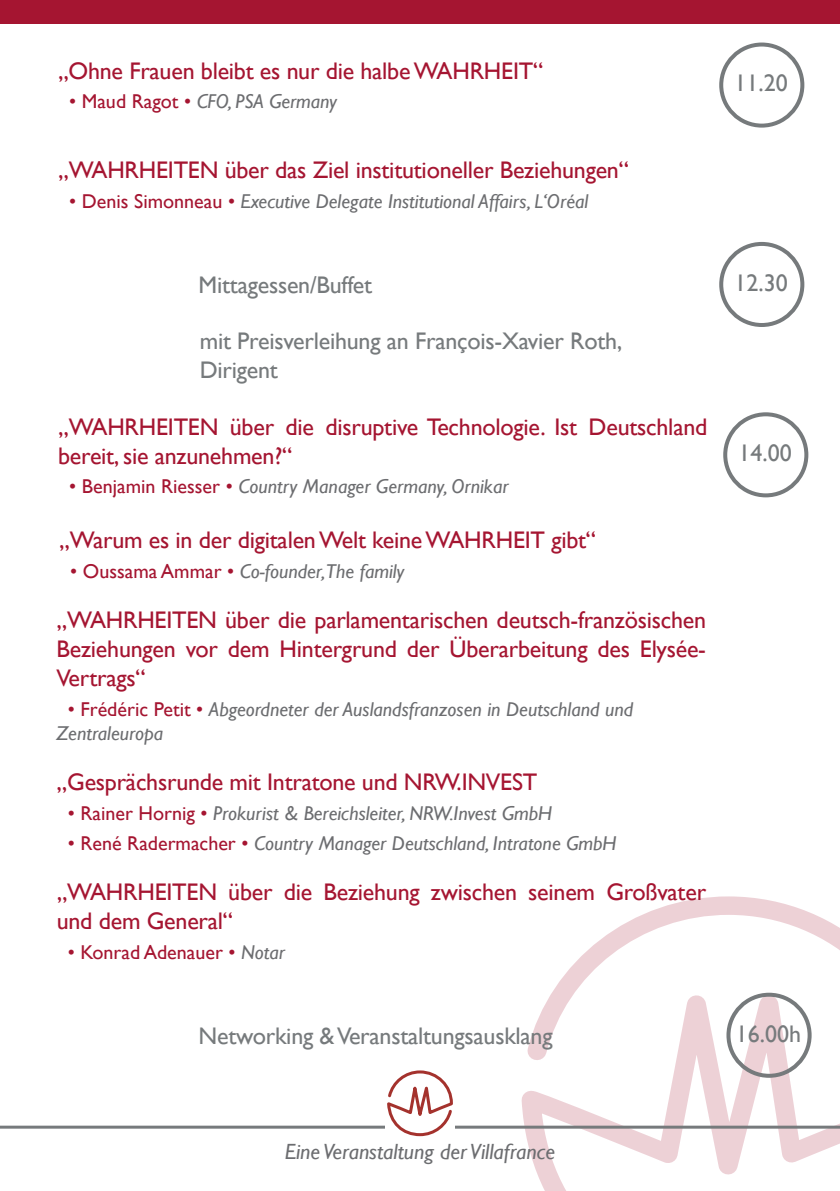
<style>
.page{position:relative;width:840px;height:1191px;background:#fff}
.page>*{position:absolute;margin:0;border:0;box-sizing:border-box;transform-origin:0 0}
.t1{font:24px/28.8px "Gill Sans";letter-spacing:-.01em;color:#a51531}
.t2{font:24px/28.8px "Gill Sans";letter-spacing:-.01em;color:#767a7c}
.t3{font:italic 22px "Gill Sans";color:#6c6d70}
.t4{font:italic 20px/24px "Gill Sans";color:#6c6d70}
.t5{font:20px "Gill Sans";color:#a51531}
.s1{font-style:normal;color:#a51531}
.s2{font-style:italic;color:#6c6d70}
</style>
<div class="page">
<svg style="left:510px;top:896px;width:329px;height:295px"></svg>
<hr style="left:0;top:1125px;width:839px;height:3px;background:#767a7c">
<svg style="left:385px;top:1070px;width:69px;height:67px"></svg>
<div style="left:0;top:0;width:839px;height:23px;background:#a51531"></div>
<div style="left:718px;top:43px;width:85px;height:85px;border:4px solid #767a7c;border-radius:50%"></div>
<div style="left:718px;top:242px;width:85px;height:85px;border:4px solid #767a7c;border-radius:50%"></div>
<div style="left:726px;top:992px;width:85px;height:85px;border:4px solid #767a7c;border-radius:50%"></div>
<div style="left:722px;top:412px;width:85px;height:85px;border:4px solid #767a7c;border-radius:50%"></div>
<p class="t1" style="left:58px;top:56px;width:486px">„Ohne Frauen bleibt es nur die halbe WAHRHEIT“</p>
<p class="t4" style="left:69px;top:90px;width:269px"><span class="s1">• Maud Ragot •</span> CFO, PSA Germany</p>
<p class="t1" style="left:58px;top:156px;width:572px">„WAHRHEITEN über das Ziel institutioneller Beziehungen“</p>
<p class="t4" style="left:69px;top:189px;width:520px"><span class="s1">• Denis Simonneau •</span> Executive Delegate Institutional Affairs, L‘Oréal</p>
<p class="t2" style="left:734px;top:69px;width:55px">11.20</p>
<p class="t2" style="left:198px;top:271px;width:175px">Mittagessen/Buffet</p>
<p class="t2" style="left:734px;top:269px;width:55px">12.30</p>
<p class="t2" style="left:200px;top:327px;width:424px">mit Preisverleihung an François-Xavier Roth,<br>Dirigent</p>
<p class="t1" style="left:58px;top:413px;width:650px">„WAHRHEITEN über die disruptive Technologie. Ist Deutschland bereit, sie anzunehmen?“</p>
<p class="t4" style="left:69px;top:475px;width:441px"><span class="s1">• Benjamin Riesser •</span> Country Manager Germany, Ornikar</p>
<p class="t1" style="left:59px;top:526px;width:538px">„Warum es in der digitalen Welt keine WAHRHEIT gibt“</p>
<p class="t4" style="left:70px;top:559px;width:335px"><span class="s1">• Oussama Ammar •</span> Co-founder,The family</p>
<p class="t1" style="left:57px;top:606px;width:650px;text-align:justify">„WAHRHEITEN über die parlamentarischen deutsch-französischen Beziehungen vor dem Hintergrund der Überarbeitung des Elysée-Vertrags“</p>
<p class="t4" style="left:57px;top:697px;width:578px;text-indent:11px"><span class="s1">• Frédéric Petit •</span> Abgeordneter der Auslandsfranzosen in Deutschland und<br>Zentraleuropa</p>
<p class="t1" style="left:57px;top:768px;width:482px">„Gesprächsrunde mit Intratone und NRW.INVEST</p>
<p class="t4" style="left:68px;top:801px;width:485px"><span class="s1">• Rainer Hornig •</span> Prokurist &amp; Bereichsleiter, NRW.Invest GmbH</p>
<p class="t4" style="left:68px;top:831px;width:550px"><span class="s1">• René Radermacher •</span> Country Manager Deutschland, Intratone GmbH</p>
<p class="t1" style="left:57px;top:878px;width:650px">„WAHRHEITEN über die Beziehung zwischen seinem Großvater und dem General“</p>
<p class="t5" style="left:68px;top:940px;width:219px">• Konrad Adenauer • <span class="s2">Notar</span></p>
<p class="t2" style="left:738px;top:439px;width:55px">14.00</p>
<p class="t2" style="left:198px;top:1021px;width:355px">Networking &amp; Veranstaltungsausklang</p>
<p class="t2" style="left:735px;top:1019px;width:67px">16.00h</p>
<p class="t3" style="left:285px;top:1139px;width:271px">Eine Veranstaltung der Villafrance</p>
</div>
